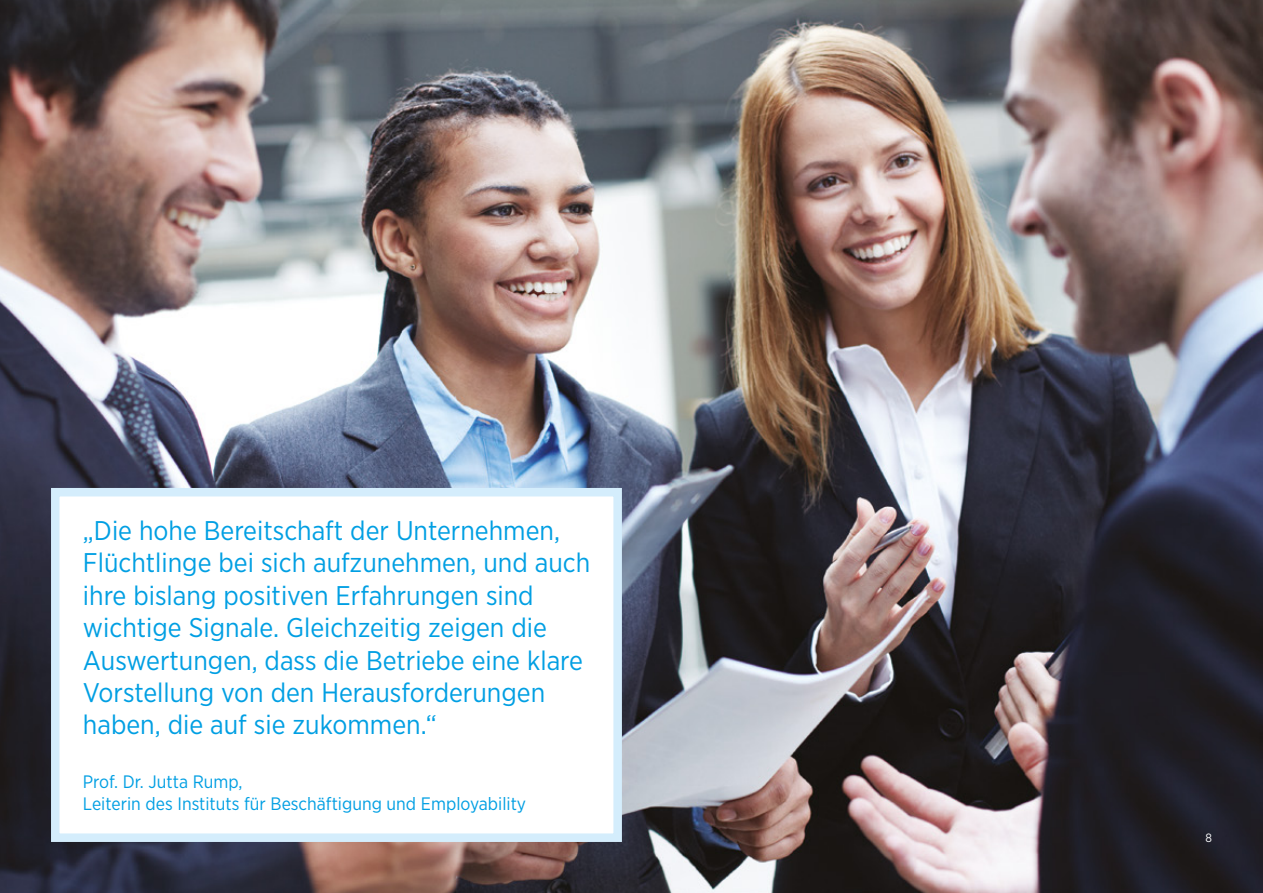
<style>
.page{position:relative;width:1263px;height:893px;background:#fff}
.page>*{position:absolute;margin:0;border:0;box-sizing:border-box;transform-origin:0 0}
.t1{font:27px/32.4px "Gotham Narrow";color:#009fe3}
.t2{font:18px/21.6px "Gotham Narrow";color:#009fe3}
.t3{font:12px "Gotham Narrow";color:#fff}
</style>
<div class="page">
<img style="left:0;top:0;width:1263px;height:893px">
<div style="left:51px;top:488px;width:571px;height:354px;background:#fff;border:9px solid #d4edfc"></div>
<p class="t1" style="left:83px;top:514px;width:509px">„Die hohe Bereitschaft der Unternehmen, Flüchtlinge bei sich aufzunehmen, und auch ihre bislang positiven Erfahrungen sind wichtige Signale. Gleichzeitig zeigen die Auswertungen, dass die Betriebe eine klare Vorstellung von den Herausforderungen haben, die auf sie zukommen.“</p>
<p class="t2" style="left:83px;top:771px;width:445px">Prof. Dr. Jutta Rump,<br>Leiterin des Instituts für Beschäftigung und Employability</p>
<p class="t3" style="left:1205px;top:830px;width:8px">8</p>
</div>
